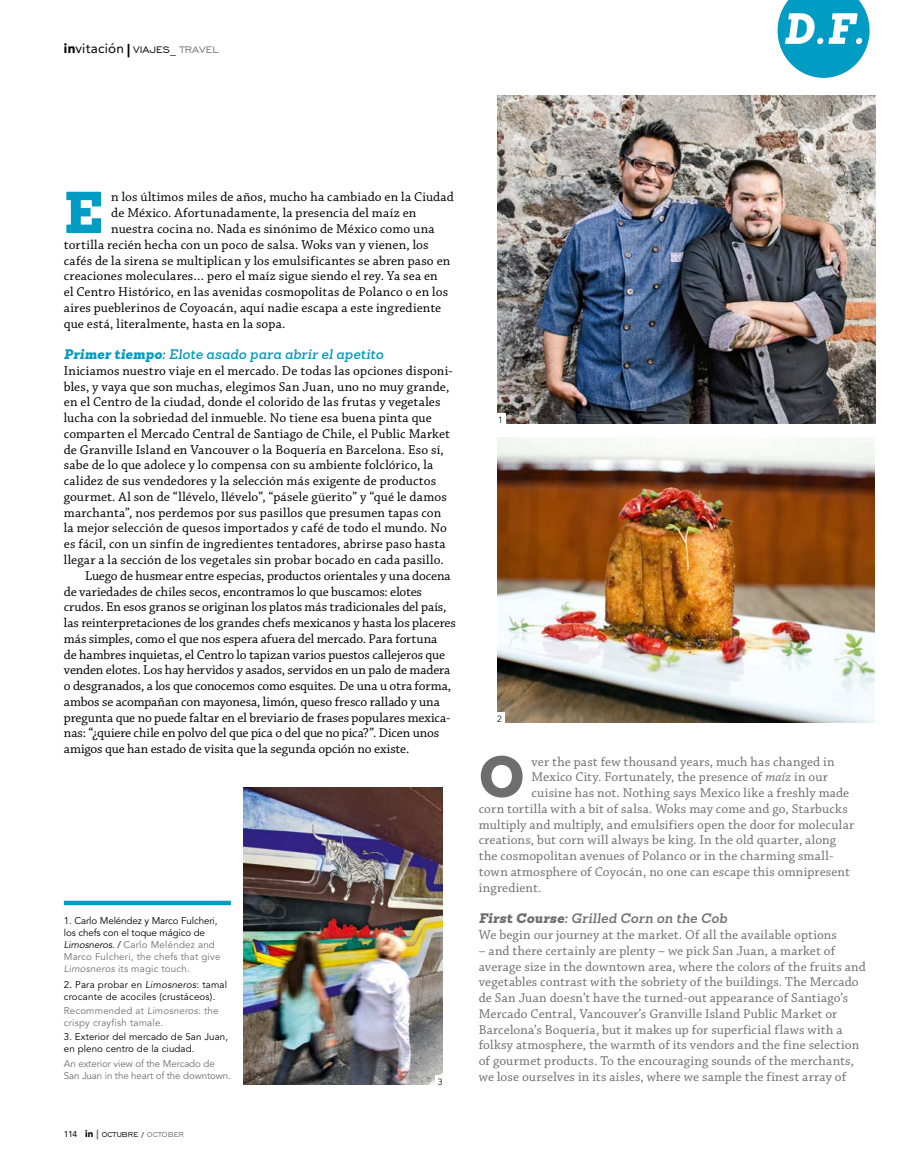
<style>
.page{position:relative;width:905px;height:1170px;background:#fff}
.page>*{position:absolute;margin:0;border:0;box-sizing:border-box;transform-origin:0 0}
.t1{font:900 57.3px "Sanchez";color:#009cc4}
.t2{font:900 57.3px "Sanchez";color:#6e6e6e}
.t3{font:13.5px "Chaparral Pro";letter-spacing:.005em;color:#000}
.t4{font:13.5px/15.8px "Chaparral Pro";letter-spacing:.01em;color:#6e6e6e}
.t5{font:13.5px "Chaparral Pro";letter-spacing:-.015em;color:#000}
.t6{font:italic 600 13.5px "Sanchez";letter-spacing:.01em;color:#009cc4}
.t7{font:italic 600 13.5px "Sanchez";letter-spacing:.01em;color:#6e6e6e}
.t8{font:13.5px "Avenir";letter-spacing:.02em;color:#000}
.t9{font:9.75px/12px "Avenir";letter-spacing:.02em;color:#6e6e6e}
.t10{font:9.75px/12px "Avenir";letter-spacing:.01em;color:#000}
.t11{font:9.75px/12px "Avenir";letter-spacing:-.01em;color:#6e6e6e}
.t12{font:9px "Engravers Gothic BT";letter-spacing:.005em;color:#000}
.t13{font:300 9px "Avenir";color:#000}
.s1{font-weight:900}
.s2{font-family:"Engravers Gothic BT";font-size:12px}
.s3{font-family:"Engravers Gothic BT";font-size:12px;color:#6e6e6e}
.s4{color:#000}
.s5{font-style:italic;color:#000}
.s6{font-style:italic}
.s7{font-family:"Avenir";font-size:8.55px}
.s8{font-family:"Avenir";font-weight:900;font-size:9.75px}
.s9{font-family:"Avenir";font-weight:900;font-size:9.75px;color:#6e6e6e}
.s10{color:#6e6e6e}
</style>
<div class="page">
<img style="left:243px;top:787px;width:199px;height:297px">
<div style="left:64px;top:900px;width:167px;height:5px;background:#009cc4"></div>
<img style="left:497px;top:437px;width:377px;height:285px">
<img style="left:497px;top:96px;width:377px;height:327px">
<svg style="left:777px;top:0;width:92px;height:78px"></svg>
<div style="left:495px;top:413px;width:10px;height:16px;background:#fff"></div>
<div style="left:494px;top:712px;width:10px;height:17px;background:#fff"></div>
<div style="left:435px;top:1075px;width:10px;height:16px;background:#fff"></div>
<p class="t8" style="left:64px;top:41px;width:149px"><span class="s1">in</span>vitación <span class="s1">|</span> <span class="s2">VIAJES_</span> <span class="s3">TRAVEL</span></p>
<h1 class="t1" style="left:64px;top:171px;width:42px">E</h1>
<p class="t3" style="left:111px;top:190px;width:344px">n los últimos miles de años, mucho ha cambiado en la Ciudad</p>
<p class="t3" style="left:111px;top:205px;width:306px">de México. Afortunadamente, la presencia del maíz en</p>
<p class="t3" style="left:111px;top:221px;width:325px">nuestra cocina no. Nada es sinónimo de México como una</p>
<p class="t3" style="left:64px;top:237px;width:366px">tortilla recién hecha con un poco de salsa. Woks van y vienen, los</p>
<p class="t3" style="left:64px;top:253px;width:388px">cafés de la sirena se multiplican y los emulsificantes se abren paso en</p>
<p class="t3" style="left:64px;top:268px;width:375px">creaciones moleculares… pero el maíz sigue siendo el rey. Ya sea en</p>
<p class="t3" style="left:64px;top:284px;width:385px">el Centro Histórico, en las avenidas cosmopolitas de Polanco o en los</p>
<p class="t3" style="left:64px;top:300px;width:379px">aires pueblerinos de Coyoacán, aquí nadie escapa a este ingrediente</p>
<p class="t3" style="left:64px;top:316px;width:223px">que está, literalmente, hasta en la sopa.</p>
<p class="t6" style="left:64px;top:345px;width:321px"><span class="s1">Primer tiempo:</span> Elote asado para abrir el apetito</p>
<p class="t3" style="left:64px;top:363px;width:390px">Iniciamos nuestro viaje en el mercado. De todas las opciones disponi-</p>
<p class="t3" style="left:64px;top:379px;width:387px">bles, y vaya que son muchas, elegimos San Juan, uno no muy grande,</p>
<p class="t3" style="left:64px;top:394px;width:378px">en el Centro de la ciudad, donde el colorido de las frutas y vegetales</p>
<p class="t3" style="left:64px;top:410px;width:369px">lucha con la sobriedad del inmueble. No tiene esa buena pinta que</p>
<p class="t3" style="left:64px;top:426px;width:387px">comparten el Mercado Central de Santiago de Chile, el Public Market</p>
<p class="t3" style="left:64px;top:442px;width:381px">de Granville Island en Vancouver o la Boquería en Barcelona. Eso sí,</p>
<p class="t3" style="left:64px;top:457px;width:371px">sabe de lo que adolece y lo compensa con su ambiente folclórico, la</p>
<p class="t3" style="left:64px;top:473px;width:373px">calidez de sus vendedores y la selección más exigente de productos</p>
<p class="t3" style="left:64px;top:489px;width:384px">gourmet. Al son de “llévelo, llévelo”, “pásele güerito” y “qué le damos</p>
<p class="t3" style="left:64px;top:505px;width:379px">marchanta”, nos perdemos por sus pasillos que presumen tapas con</p>
<p class="t3" style="left:64px;top:520px;width:384px">la mejor selección de quesos importados y café de todo el mundo. No</p>
<p class="t3" style="left:64px;top:536px;width:383px">es fácil, con un sinfín de ingredientes tentadores, abrirse paso hasta</p>
<p class="t3" style="left:64px;top:552px;width:381px">llegar a la sección de los vegetales sin probar bocado en cada pasillo.</p>
<p class="t3" style="left:85px;top:568px;width:367px">Luego de husmear entre especias, productos orientales y una docena</p>
<p class="t3" style="left:64px;top:583px;width:359px">de variedades de chiles secos, encontramos lo que buscamos: elotes</p>
<p class="t3" style="left:64px;top:599px;width:384px">crudos. En esos granos se originan los platos más tradicionales del país,</p>
<p class="t3" style="left:64px;top:615px;width:393px">las reinterpretaciones de los grandes chefs mexicanos y hasta los placeres</p>
<p class="t3" style="left:64px;top:631px;width:375px">más simples, como el que nos espera afuera del mercado. Para fortuna</p>
<p class="t3" style="left:64px;top:646px;width:382px">de hambres inquietas, el Centro lo tapizan varios puestos callejeros que</p>
<p class="t3" style="left:64px;top:662px;width:388px">venden elotes. Los hay hervidos y asados, servidos en un palo de madera</p>
<p class="t3" style="left:64px;top:678px;width:388px">o desgranados, a los que conocemos como esquites. De una u otra forma,</p>
<p class="t3" style="left:64px;top:694px;width:377px">ambos se acompañan con mayonesa, limón, queso fresco rallado y una</p>
<p class="t3" style="left:64px;top:709px;width:388px">pregunta que no puede faltar en el breviario de frases populares mexica-</p>
<p class="t5" style="left:64px;top:725px;width:377px">nas: “¿quiere chile en polvo del que pica o del que no pica?”. Dicen unos</p>
<p class="t3" style="left:64px;top:741px;width:347px">amigos que han estado de visita que la segunda opción no existe.</p>
<p class="t9" style="left:64px;top:914px;width:158px"><span class="s4">1. Carlo Meléndez y Marco Fulcheri, los chefs con el toque mágico de<br></span><span class="s5">Limosneros</span><span class="s4">. /</span> Carlo Meléndez and<br>Marco Fulcheri, the chefs that give<br><span class="s6">Limosneros</span> its magic touch.</p>
<p class="t10" style="left:64px;top:978px;width:165px">2. Para probar en <span class="s6">Limosneros</span>: tamal crocante de acociles (crustáceos).</p>
<p class="t9" style="left:64px;top:1005px;width:156px">Recommended at <span class="s6">Limosneros</span>: the crispy crayfish tamale.</p>
<p class="t10" style="left:64px;top:1031px;width:166px">3. Exterior del mercado de San Juan, en pleno centro de la ciudad.</p>
<p class="t11" style="left:64px;top:1057px;width:168px">An exterior view of the Mercado de<br>San Juan in the heart of the downtown.</p>
<p class="t12" style="left:64px;top:1129px;width:122px"><span class="s7">114</span> <span class="s8">in</span> <span class="s9">|</span> octubre / <span class="s10">october</span></p>
<p class="t13" style="left:437px;top:1075px;width:6px">3</p>
<p class="t13" style="left:498px;top:414px;width:6px">1</p>
<p class="t13" style="left:497px;top:713px;width:6px">2</p>
<h1 class="t2" style="left:478px;top:735px;width:47px">O</h1>
<p class="t4" style="left:531px;top:754px;width:304px">ver the past few thousand years, much has changed in</p>
<p class="t4" style="left:531px;top:769px;width:298px">Mexico City. Fortunately, the presence of <span class="s6">maíz</span> in our</p>
<p class="t4" style="left:531px;top:785px;width:319px">cuisine has not. Nothing says Mexico like a freshly made</p>
<p class="t4" style="left:478px;top:801px;width:370px">corn tortilla with a bit of salsa. Woks may come and go, Starbucks</p>
<p class="t4" style="left:478px;top:817px;width:377px">multiply and multiply, and emulsifiers open the door for molecular</p>
<p class="t4" style="left:478px;top:832px;width:359px">creations, but corn will always be king. In the old quarter, along</p>
<p class="t4" style="left:478px;top:848px;width:356px">the cosmopolitan avenues of Polanco or in the charming small-</p>
<p class="t4" style="left:478px;top:864px;width:372px">town atmosphere of Coyocán, no one can escape this omnipresent</p>
<p class="t4" style="left:478px;top:880px;width:64px">ingredient.</p>
<p class="t7" style="left:478px;top:909px;width:250px"><span class="s1">First Course:</span> Grilled Corn on the Cob</p>
<p class="t4" style="left:478px;top:927px;width:359px">We begin our journey at the market. Of all the available options</p>
<p class="t4" style="left:478px;top:943px;width:388px">– and there certainly are plenty – we pick San Juan, a market of average size in the downtown area, where the colors of the fruits and vegetables contrast with the sobriety of the buildings. The Mercado de San Juan doesn’t have the turned-out appearance of Santiago’s Mercado Central, Vancouver’s Granville Island Public Market or Barcelona’s Boquería, but it makes up for superficial flaws with a folksy atmosphere, the warmth of its vendors and the fine selection of gourmet products. To the encouraging sounds of the merchants, we lose ourselves in its aisles, where we sample the finest array of</p>
</div>
